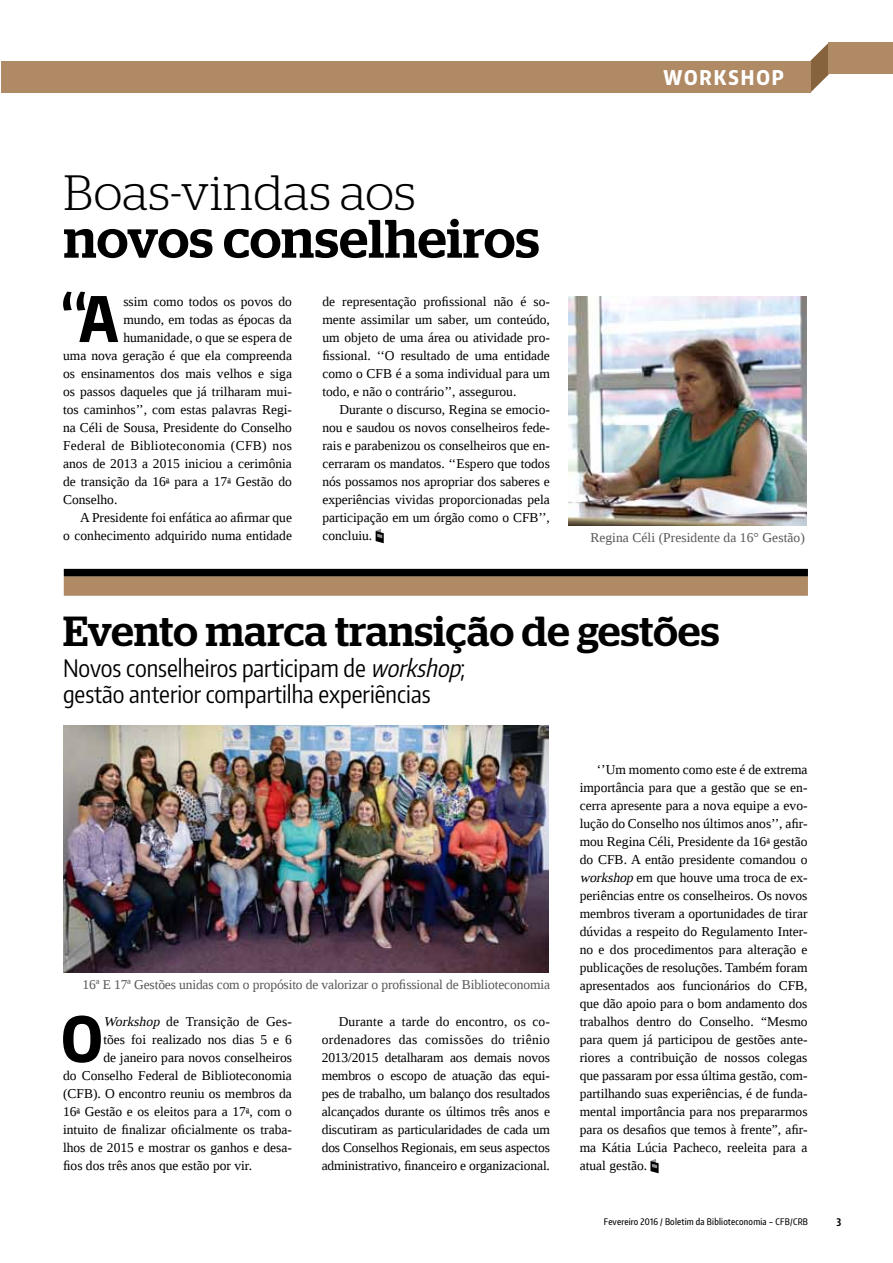
<style>
.page{position:relative;width:893px;height:1263px;background:#fff}
.page>*{position:absolute;margin:0;border:0;box-sizing:border-box;transform-origin:0 0}
.t1{font:800 62.1px "Encode Sans Compressed";color:#000}
.t2{font:500 54px "Stag";letter-spacing:.01em;color:#000}
.t3{font:300 49.5px "Stag";color:#000}
.t4{font:500 42px "Stag";letter-spacing:.005em;color:#000}
.t5{font:24px/25.5px "Encode Sans Compressed";color:#000}
.t6{font:800 20.25px "Encode Sans Compressed";letter-spacing:.1em;color:#fff}
.t7{font:13.5px/18px "Liberation Serif";color:#000;text-align:justify}
.t8{font:13.5px "Liberation Serif";letter-spacing:-.01em;color:#58595b}
.t9{font:13.5px "Liberation Serif";letter-spacing:.025em;color:#000}
.t10{font:700 10.5px "Encode Sans Compressed";color:#000}
.t11{font:500 9px "Encode Sans Compressed";letter-spacing:.025em;color:#000}
.s1{font-style:italic}
</style>
<div class="page">
<svg style="left:810px;top:43px;width:19px;height:49px"></svg>
<div style="left:1px;top:61px;width:809px;height:31px;background:#b08a65"></div>
<div style="left:829px;top:43px;width:64px;height:31px;background:#b08a65"></div>
<svg style="left:376px;top:529px;width:8px;height:14px"></svg>
<div style="left:64px;top:576px;width:744px;height:20px;background:#b08a65"></div>
<div style="left:64px;top:569px;width:744px;height:7px;background:#000"></div>
<svg style="left:651px;top:1159px;width:8px;height:14px"></svg>
<img style="left:568px;top:297px;width:239px;height:228px">
<img style="left:63px;top:725px;width:485px;height:248px">
<h3 class="t3" style="left:64px;top:164px;width:353px">Boas-vindas aos</h3>
<h2 class="t2" style="left:64px;top:207px;width:477px">novos conselheiros</h2>
<h3 class="t6" style="left:663px;top:64px;width:122px">WORKSHOP</h3>
<h1 class="t1" style="left:61px;top:278px;width:58px">“A</h1>
<p class="t7" style="left:123px;top:292px;width:170px">ssim como todos os povos do</p>
<p class="t7" style="left:322px;top:292px;width:229px">de representação profissional não é so&shy;mente assimilar um saber, um conteúdo, um objeto de uma área ou atividade pro&shy;fissional. ‘‘O resultado de uma entidade como o CFB é a soma individual para um todo, e não o contrário’’, assegurou.</p>
<p class="t7" style="left:322px;top:400px;width:229px;text-indent:17px">Durante o discurso, Regina se emocio&shy;nou e saudou os novos conselheiros fede&shy;rais e parabenizou os conselheiros que en&shy;cerraram os mandatos. ‘‘Espero que todos nós possamos nos apropriar dos saberes e experiências vividas proporcionadas pela participação em um órgão como o CFB’’, concluiu.</p>
<p class="t7" style="left:123px;top:310px;width:170px">mundo, em todas as épocas da</p>
<p class="t7" style="left:123px;top:328px;width:170px">humanidade, o que se espera de</p>
<p class="t7" style="left:63px;top:346px;width:230px">uma nova geração é que ela compreenda</p>
<p class="t7" style="left:63px;top:364px;width:230px">os ensinamentos dos mais velhos e siga</p>
<p class="t7" style="left:63px;top:382px;width:230px">os passos daqueles que já trilharam mui-</p>
<p class="t7" style="left:63px;top:400px;width:230px">tos caminhos’’, com estas palavras Regi-</p>
<p class="t7" style="left:63px;top:418px;width:230px">na Céli de Sousa, Presidente do Conselho</p>
<p class="t9" style="left:63px;top:437px;width:230px">Federal de Biblioteconomia (CFB) nos</p>
<p class="t7" style="left:63px;top:454px;width:230px">anos de 2013 a 2015 iniciou a cerimônia</p>
<p class="t7" style="left:63px;top:472px;width:230px">de transição da 16<sup>a</sup> para a 17<sup>a</sup> Gestão do</p>
<p class="t7" style="left:63px;top:490px;width:56px">Conselho.</p>
<p class="t7" style="left:80px;top:508px;width:213px">A Presidente foi enfática ao afirmar que</p>
<p class="t7" style="left:63px;top:526px;width:230px">o conhecimento adquirido numa entidade</p>
<p class="t8" style="left:590px;top:528px;width:216px">Regina Céli (Presidente da 16° Gestão)</p>
<h3 class="t4" style="left:63px;top:607px;width:658px">Evento marca transição de gestões</h3>
<h3 class="t5" style="left:63px;top:655px;width:405px">Novos conselheiros participam de <span class="s1">workshop</span>; gestão anterior compartilha experiências</h3>
<p class="t8" style="left:83px;top:976px;width:469px">16ª E 17ª Gestões unidas com o propósito de valorizar o profissional de Biblioteconomia</p>
<h1 class="t1" style="left:61px;top:998px;width:43px">O</h1>
<p class="t7" style="left:103px;top:1012px;width:190px"><span class="s1">Workshop</span> de Transição de Ges-</p>
<p class="t7" style="left:103px;top:1030px;width:190px">tões foi realizado nos dias 5 e 6</p>
<p class="t7" style="left:103px;top:1048px;width:190px">de janeiro para novos conselheiros</p>
<p class="t7" style="left:63px;top:1066px;width:230px">do Conselho Federal de Biblioteconomia</p>
<p class="t7" style="left:63px;top:1084px;width:230px">(CFB). O encontro reuniu os membros da</p>
<p class="t7" style="left:63px;top:1102px;width:230px">16<sup>a</sup> Gestão e os eleitos para a 17<sup>a</sup>, com o</p>
<p class="t7" style="left:63px;top:1120px;width:230px">intuito de finalizar oficialmente os traba-</p>
<p class="t7" style="left:63px;top:1138px;width:230px">lhos de 2015 e mostrar os ganhos e desa-</p>
<p class="t7" style="left:63px;top:1156px;width:190px">fios dos três anos que estão por vir.</p>
<p class="t7" style="left:322px;top:1012px;width:230px;text-indent:17px">Durante a tarde do encontro, os co&shy;ordenadores das comissões do triênio 2013/2015 detalharam aos demais novos membros o escopo de atuação das equi&shy;pes de trabalho, um balanço dos resultados alcançados durante os últimos três anos e discutiram as particularidades de cada um dos Conselhos Regionais, em seus aspectos administrativo, financeiro e organizacional.</p>
<p class="t7" style="left:580px;top:760px;width:229px;text-indent:17px">‘’Um momento como este é de extrema importância para que a gestão que se en&shy;cerra apresente para a nova equipe a evo&shy;lução do Conselho nos últimos anos’’, afir&shy;mou Regina Céli, Presidente da 16<sup>a</sup> gestão do CFB. A então presidente comandou o <span class="s1">workshop</span>em que houve uma troca de ex&shy;periências entre os conselheiros. Os novos membros tiveram a oportunidades de tirar dúvidas a respeito do Regulamento Inter&shy;no e dos procedimentos para alteração e publicações de resoluções. Também foram apresentados aos funcionários do CFB, que dão apoio para o bom andamento dos trabalhos dentro do Conselho. “Mesmo para quem já participou de gestões ante&shy;riores a contribuição de nossos colegas que passaram por essa última gestão, com&shy;partilhando suas experiências, é de funda&shy;mental importância para nos prepararmos para os desafios que temos à frente”, afir&shy;ma Kátia Lúcia Pacheco, reeleita para a atual gestão.</p>
<p class="t11" style="left:604px;top:1216px;width:206px">Fevereiro 2016 / Boletim da Biblioteconomia – CFB/CRB</p>
<p class="t10" style="left:836px;top:1215px;width:6px">3</p>
</div>
